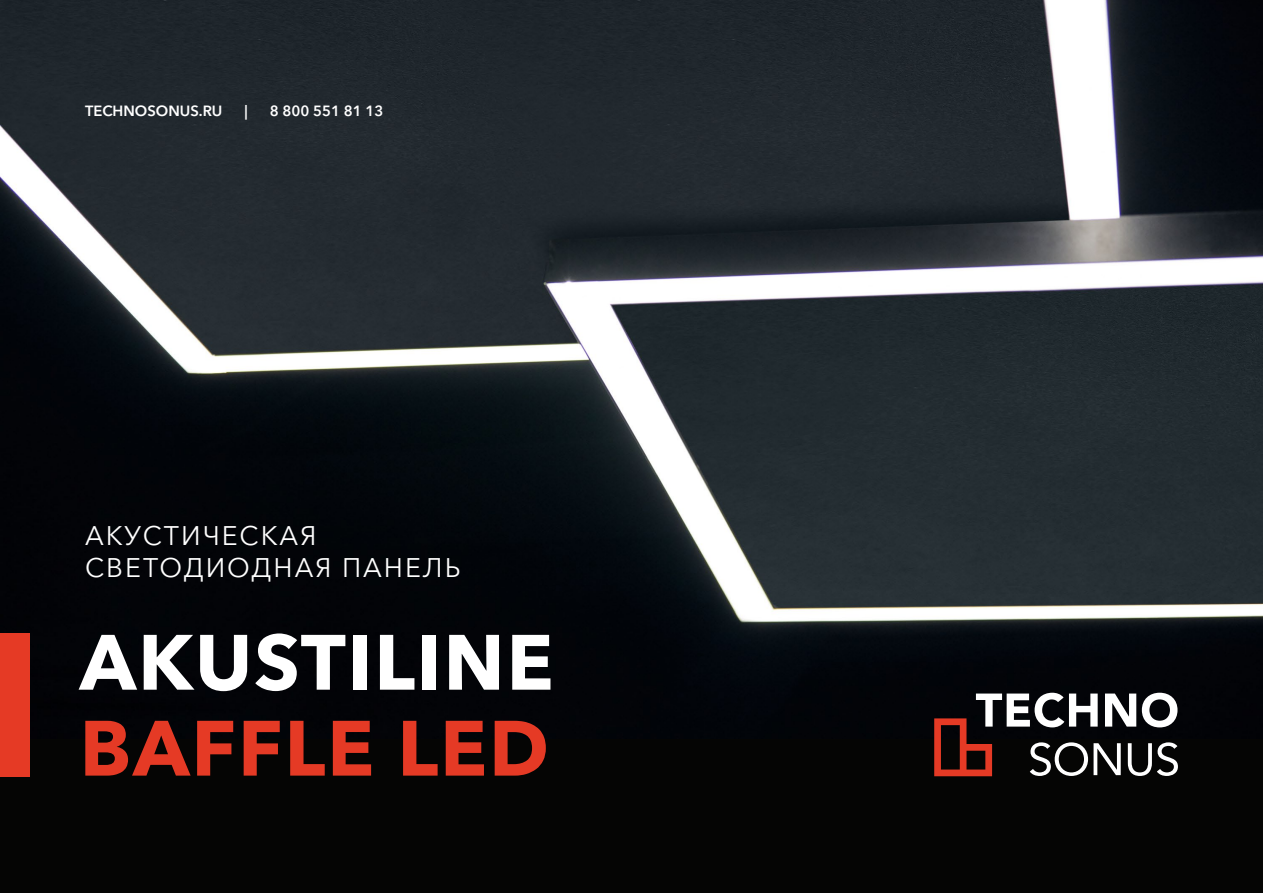
<style>
.page{position:relative;width:1263px;height:893px;background:#050504}
.page>*{position:absolute;margin:0;border:0;box-sizing:border-box;transform-origin:0 0}
.t1{font:700 77.4px "Avenir Next Cyr";letter-spacing:.025em;color:#fff}
.t2{font:700 77.4px "Avenir Next Cyr";letter-spacing:.025em;color:#e53a25}
.t3{font:26.7px/32.1px "Avenir Next Cyr";letter-spacing:.075em;color:#fff}
.t4{font:600 14.7px "Avenir Next Cyr";color:#fff}
</style>
<div class="page">
<img style="left:0;top:0;width:1263px;height:693px">
<div style="left:0;top:633px;width:30px;height:143px;background:#e53a25"></div>
<svg style="left:934px;top:693px;width:244px;height:83px"></svg>
<p class="t4" style="left:85px;top:102px;width:139px">TECHNOSONUS.RU</p>
<p class="t4" style="left:245px;top:102px;width:5px">|</p>
<p class="t4" style="left:270px;top:102px;width:115px">8 800 551 81 13</p>
<p class="t3" style="left:85px;top:519px;width:377px">АКУСТИЧЕСКАЯ<br>СВЕТОДИОДНАЯ ПАНЕЛЬ</p>
<h1 class="t1" style="left:80px;top:615px;width:475px">AKUSTILINE</h1>
<h1 class="t2" style="left:80px;top:701px;width:471px">BAFFLE LED</h1>
</div>
